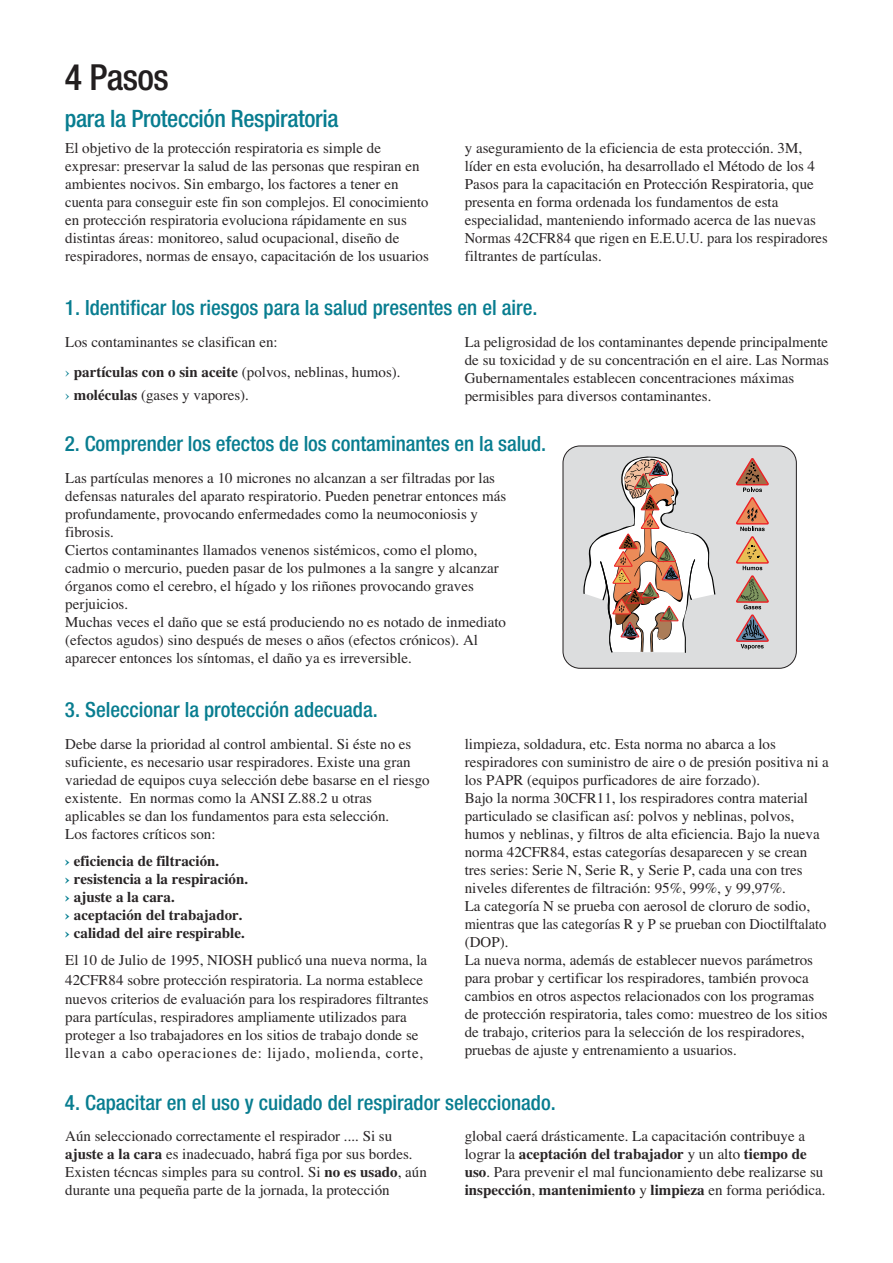
<style>
.page{position:relative;width:893px;height:1263px;background:#fff}
.page>*{position:absolute;margin:0;border:0;box-sizing:border-box;transform-origin:0 0}
.t1{font:500 condensed 36px "Helvetica Neue";letter-spacing:-.02em;color:#221e1f}
.t2{font:500 condensed 24px "Helvetica Neue";letter-spacing:-.015em;color:#087d90}
.t3{font:500 condensed 21px "Helvetica Neue";color:#087d90}
.t4{font:15px/18px "Times";color:#292526}
.t5{font:700 15px/18px "Times";color:#292526}
.s1{color:#027d90}
.s2{font-weight:700}
</style>
<div class="page">
<div style="left:563px;top:446px;width:233px;height:222px;background:#dcddde;border-radius:17px"></div>
<div style="left:563px;top:446px;width:234px;height:223px;border:1px solid #231f20;border-radius:17px"></div>
<svg style="left:736px;top:458px;width:33px;height:192px"></svg>
<svg style="left:583px;top:456px;width:132px;height:197px"></svg>
<h1 class="t1" style="left:65px;top:64px;width:105px">4 Pasos</h1>
<h2 class="t2" style="left:65px;top:110px;width:275px">para la Protección Respiratoria</h2>
<p class="t4" style="left:65px;top:140px;width:365px">El objetivo de la protección respiratoria es simple de expresar: preservar la salud de las personas que respiran en ambientes nocivos. Sin embargo, los factores a tener en cuenta para conseguir este fin son complejos. El conocimiento en protección respiratoria evoluciona rápidamente en sus distintas áreas: monitoreo, salud ocupacional, diseño de respiradores, normas de ensayo, capacitación de los usuarios</p>
<p class="t4" style="left:465px;top:140px;width:364px">y aseguramiento de la eficiencia de esta protección. 3M, líder en esta evolución, ha desarrollado el Método de los 4<br>Pasos para la capacitación en Protección Respiratoria, que presenta en forma ordenada los fundamentos de esta especialidad, manteniendo informado acerca de las nuevas Normas 42CFR84 que rigen en E.E.U.U. para los respiradores filtrantes de partículas.</p>
<h3 class="t3" style="left:65px;top:300px;width:474px">1. Identificar los riesgos para la salud presentes en el aire.</h3>
<p class="t4" style="left:65px;top:329px;width:337px;line-height:30px">Los contaminantes se clasifican en:<br><span class="s1">›</span> <span class="s2">partículas con o sin aceite</span> (polvos, neblinas, humos).</p>
<p class="t4" style="left:65px;top:387px;width:185px"><span class="s1">›</span> <span class="s2">moléculas</span> (gases y vapores).</p>
<p class="t4" style="left:465px;top:335px;width:366px">La peligrosidad de los contaminantes depende principalmente de su toxicidad y de su concentración en el aire. Las Normas Gubernamentales establecen concentraciones máximas permisibles para diversos contaminantes.</p>
<h3 class="t3" style="left:65px;top:436px;width:483px">2. Comprender los efectos de los contaminantes en la salud.</h3>
<p class="t4" style="left:65px;top:471px;width:443px">Las partículas menores a 10 micrones no alcanzan a ser filtradas por las defensas naturales del aparato respiratorio. Pueden penetrar entonces más profundamente, provocando enfermedades como la neumoconiosis y fibrosis.<br>Ciertos contaminantes llamados venenos sistémicos, como el plomo, cadmio o mercurio, pueden pasar de los pulmones a la sangre y alcanzar órganos como el cerebro, el hígado y los riñones provocando graves perjuicios.<br>Muchas veces el daño que se está produciendo no es notado de inmediato (efectos agudos) sino después de meses o años (efectos crónicos). Al aparecer entonces los síntomas, el daño ya es irreversible.</p>
<h3 class="t3" style="left:65px;top:702px;width:314px">3. Seleccionar la protección adecuada.</h3>
<p class="t4" style="left:65px;top:737px;width:366px">Debe darse la prioridad al control ambiental. Si éste no es suficiente, es necesario usar respiradores. Existe una gran variedad de equipos cuya selección debe basarse en el riesgo existente. En normas como la ANSI Z.88.2 u otras aplicables se dan los fundamentos para esta selección.<br>Los factores críticos son:</p>
<p class="t5" style="left:65px;top:854px;width:184px"><span class="s1">›</span> eficiencia de filtración.<br><span class="s1">›</span> resistencia a la respiración. <span class="s1">›</span> ajuste a la cara.<br><span class="s1">›</span> aceptación del trabajador. <span class="s1">›</span> calidad del aire respirable.</p>
<p class="t4" style="left:65px;top:952px;width:365px;line-height:19.5px">El 10 de Julio de 1995, NIOSH publicó una nueva norma, la<br>42CFR84 sobre protección respiratoria. La norma establece nuevos criterios de evaluación para los respiradores filtrantes</p>
<p class="t4" style="left:65px;top:1010px;width:360px">para partículas, respiradores ampliamente utilizados para proteger a lso trabajadores en los sitios de trabajo donde se llevan a cabo operaciones de: lijado, molienda, corte,</p>
<p class="t4" style="left:465px;top:737px;width:366px">limpieza, soldadura, etc. Esta norma no abarca a los respiradores con suministro de aire o de presión positiva ni a los PAPR (equipos purficadores de aire forzado).<br>Bajo la norma 30CFR11, los respiradores contra material particulado se clasifican así: polvos y neblinas, polvos, humos y neblinas, y filtros de alta eficiencia. Bajo la nueva norma 42CFR84, estas categorías desaparecen y se crean tres series: Serie N, Serie R, y Serie P, cada una con tres niveles diferentes de filtración: 95%, 99%, y 99,97%.<br>La categoría N se prueba con aerosol de cloruro de sodio, mientras que las categorías R y P se prueban con Dioctilftalato (DOP).<br>La nueva norma, además de establecer nuevos parámetros para probar y certificar los respiradores, también provoca cambios en otros aspectos relacionados con los programas de protección respiratoria, tales como: muestreo de los sitios de trabajo, criterios para la selección de los respiradores, pruebas de ajuste y entrenamiento a usuarios.</p>
<h3 class="t3" style="left:65px;top:1095px;width:492px">4. Capacitar en el uso y cuidado del respirador seleccionado.</h3>
<p class="t4" style="left:65px;top:1129px;width:363px">Aún seleccionado correctamente el respirador .... Si su <span class="s2">ajuste a la cara</span> es inadecuado, habrá figa por sus bordes.<br>Existen técncas simples para su control. Si <span class="s2">no es usado</span>, aún durante una pequeña parte de la jornada, la protección</p>
<p class="t4" style="left:465px;top:1129px;width:362px">global caerá drásticamente. La capacitación contribuye a lograr la <span class="s2">aceptación del trabajador</span> y un alto <span class="s2">tiempo de uso</span>. Para prevenir el mal funcionamiento debe realizarse su <span class="s2">inspección</span>, <span class="s2">mantenimiento</span> y <span class="s2">limpieza</span> en forma periódica.</p>
</div>
